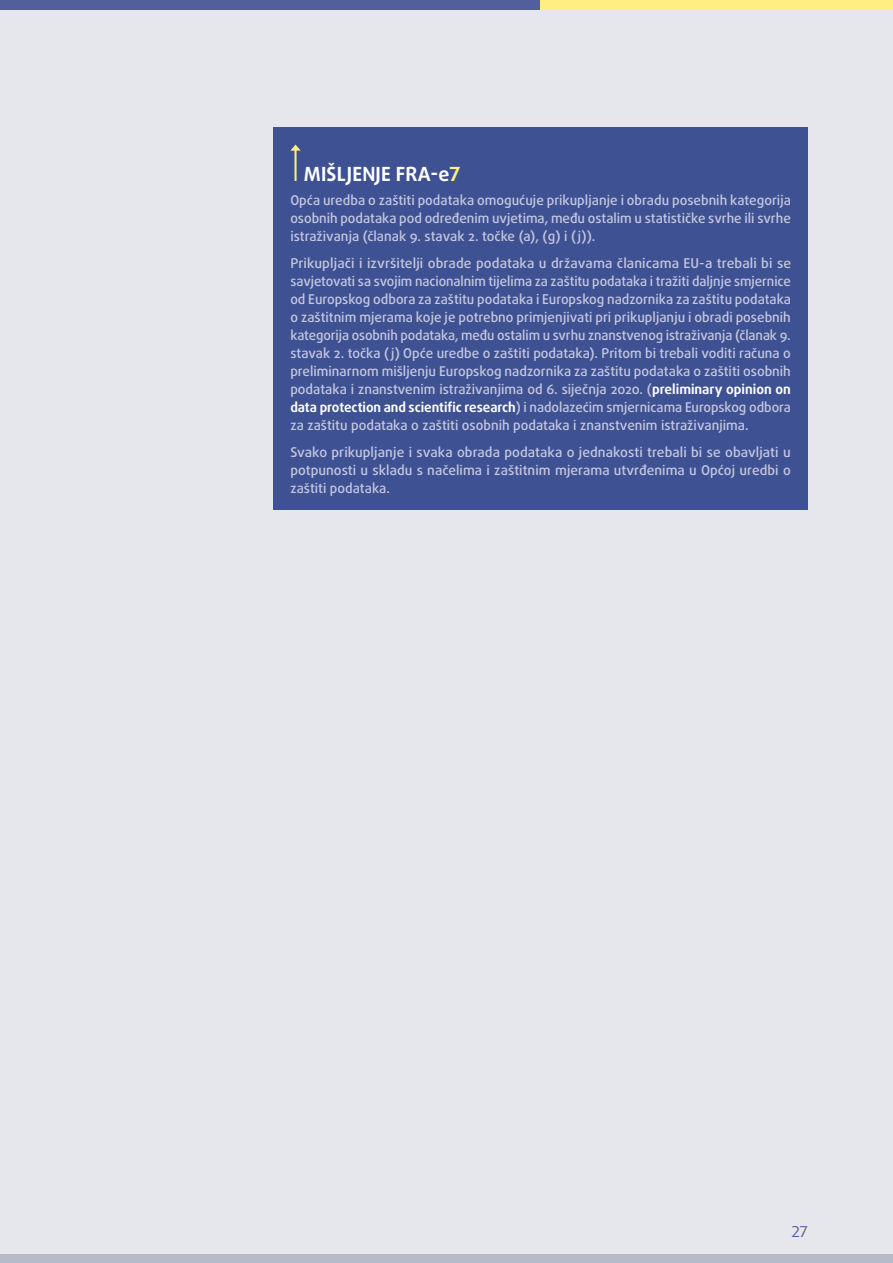
<style>
.page{position:relative;width:893px;height:1263px;background:#fff}
.page>*{position:absolute;margin:0;border:0;box-sizing:border-box;transform-origin:0 0}
.Title_opinions{font:700 19.5px "Daxline Pro";letter-spacing:.01em;color:#fff}
.t1{font:15px "Daxline Pro";color:#51609d}
.Opinions-text{font:13.5px/18px "Daxline Pro Medium 2";color:#c6c6df;text-align:justify}
.s1{color:#ffee81}
.s2{font-family:"Daxline Pro";font-weight:700;color:#fff}
</style>
<div class="page">
<div style="left:0;top:9px;width:893px;height:1249px;background:#e6e7ed"></div>
<div style="left:0;top:1254px;width:893px;height:9px;background:#b6bbca"></div>
<div style="left:0;top:0;width:540px;height:10px;background:#51609d"></div>
<div style="left:540px;top:0;width:353px;height:10px;background:#ffee81"></div>
<div style="left:273px;top:128px;width:535px;height:382px;background:#3e5293"></div>
<svg style="left:290px;top:145px;width:11px;height:36px"></svg>
<p class="Title_opinions" style="left:304px;top:161px;width:158px">MIŠLJENJE FRA-e<span class="s1">7</span></p>
<p class="Opinions-text" style="left:290px;top:191px;width:502px">Opća uredba o zaštiti podataka omogućuje prikupljanje i obradu posebnih kategorija osobnih podataka pod određenim uvjetima, među ostalim u statističke svrhe ili svrhe istraživanja (članak 9. stavak 2. točke (a), (g) i (j)).</p>
<p class="Opinions-text" style="left:290px;top:254px;width:502px">Prikupljači i izvršitelji obrade podataka u državama članicama EU-a trebali bi se savjetovati sa svojim nacionalnim tijelima za zaštitu podataka i tražiti daljnje smjernice od Europskog odbora za zaštitu podataka i Europskog nadzornika za zaštitu podataka o zaštitnim mjerama koje je potrebno primjenjivati pri prikupljanju i obradi posebnih kategorija osobnih podataka, među ostalim u svrhu znanstvenog istraživanja (članak 9. stavak 2. točka (j) Opće uredbe o zaštiti podataka). Pritom bi trebali voditi računa o preliminarnom mišljenju Europskog nadzornika za zaštitu podataka o zaštiti osobnih podataka i znanstvenim istraživanjima od 6. siječnja 2020. (<span class="s2">preliminary opinion on data protection and scientific research</span>) i nadolazećim smjernicama Europskog odbora za zaštitu podataka o zaštiti osobnih podataka i znanstvenim istraživanjima.</p>
<p class="Opinions-text" style="left:290px;top:443px;width:502px">Svako prikupljanje i svaka obrada podataka o jednakosti trebali bi se obavljati u potpunosti u skladu s načelima i zaštitnim mjerama utvrđenima u Općoj uredbi o zaštiti podataka.</p>
<p class="t1" style="left:791px;top:1221px;width:18px">27</p>
</div>
